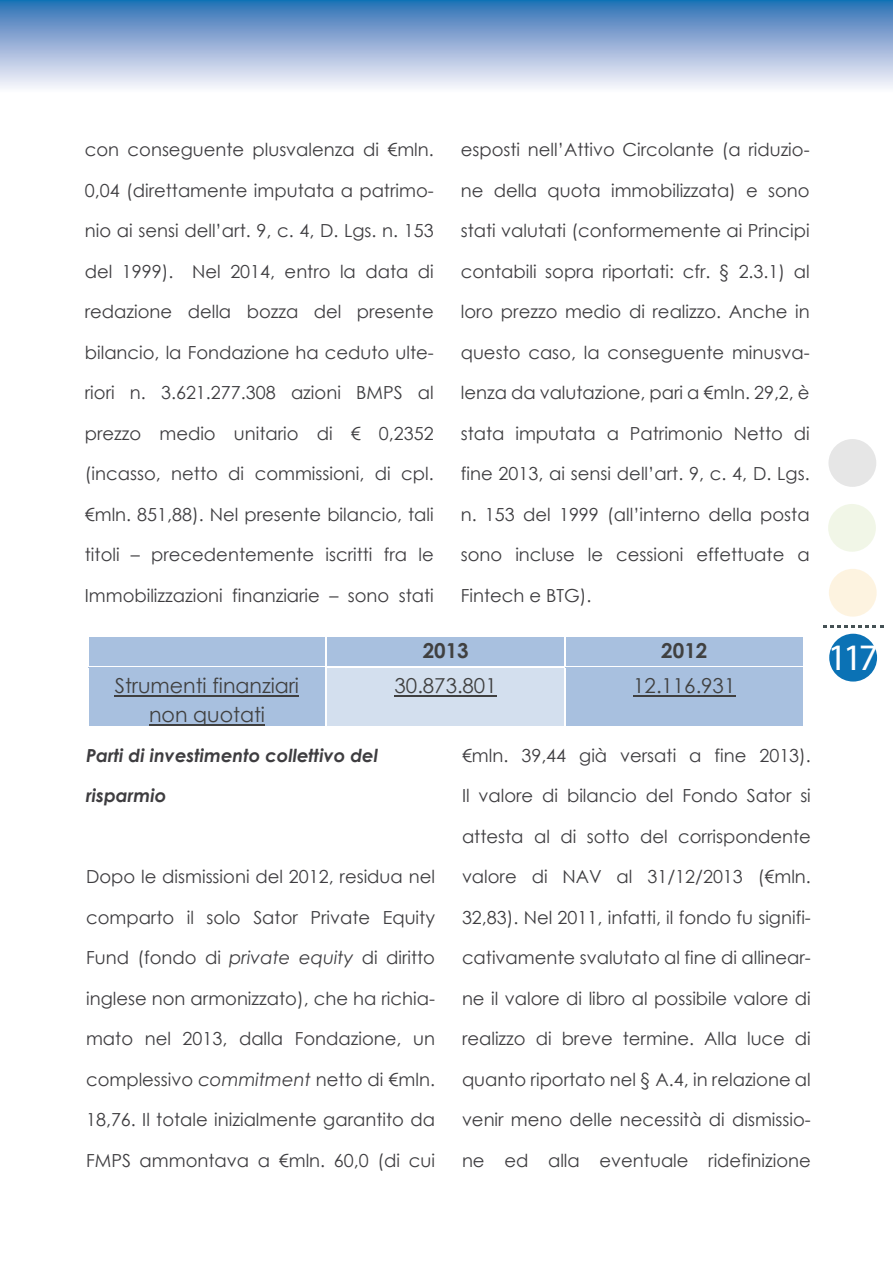
<style>
.page{position:relative;width:893px;height:1263px;background:#fff}
.page>*{position:absolute;margin:0;border:0;box-sizing:border-box;transform-origin:0 0}
.t1{font:37.5px "Myriad Pro";color:#fff}
.t2{font:20.55px/29.4px "Century Gothic";color:#404040;text-align:center}
.t3{font:700 20.55px "Century Gothic";letter-spacing:-.005em;color:#404040}
.t4{font:18px "Century Gothic";color:#3e3d40}
.t5{font:italic 700 18px "Century Gothic";color:#3e3d40}
.s1{font-style:italic}
</style>
<div class="page">
<div style="left:0;top:0;width:893px;height:93px;background:linear-gradient(to bottom,#2e6eb4,#fffcff)"></div>
<div style="left:828px;top:504px;width:48px;height:48px;background:#f1f6e7;border-radius:50%"></div>
<div style="left:829px;top:634px;width:48px;height:47px;background:#0b72b5;border-radius:50%"></div>
<div style="left:829px;top:569px;width:48px;height:48px;background:#fdf3e0;border-radius:50%"></div>
<div style="left:828px;top:439px;width:48px;height:48px;background:#e6e6e6;border-radius:50%"></div>
<svg style="left:823px;top:625px;width:60px;height:2px"></svg>
<div style="left:89px;top:637px;width:237px;height:30px;background:#a8c0df"></div>
<div style="left:327px;top:637px;width:237px;height:30px;background:#a8c0df"></div>
<div style="left:566px;top:637px;width:237px;height:30px;background:#a8c0df"></div>
<div style="left:89px;top:668px;width:237px;height:59px;background:#a8c0df"></div>
<hr style="left:115px;top:695px;width:184px;height:1px;background:#404040">
<hr style="left:149px;top:724px;width:116px;height:1px;background:#404040">
<div style="left:327px;top:668px;width:237px;height:59px;background:#d3dfee"></div>
<hr style="left:395px;top:695px;width:102px;height:1px;background:#404040">
<div style="left:566px;top:668px;width:237px;height:59px;background:#a8c0df"></div>
<hr style="left:633px;top:695px;width:102px;height:1px;background:#404040">
<hr style="left:88px;top:668px;width:238px;height:1px;background:#a8c0df">
<p class="t4" style="left:85px;top:137px;width:350px">con conseguente plusvalenza di €mln.</p>
<p class="t4" style="left:85px;top:178px;width:350px">0,04 (direttamente imputata a patrimo-</p>
<p class="t4" style="left:85px;top:218px;width:350px">nio ai sensi dell’art. 9, c. 4, D. Lgs. n. 153</p>
<p class="t4" style="left:85px;top:259px;width:350px">del 1999). Nel 2014, entro la data di</p>
<p class="t4" style="left:85px;top:299px;width:350px">redazione della bozza del presente</p>
<p class="t4" style="left:85px;top:340px;width:350px">bilancio, la Fondazione ha ceduto ulte-</p>
<p class="t4" style="left:85px;top:380px;width:350px">riori n. 3.621.277.308 azioni BMPS al</p>
<p class="t4" style="left:85px;top:421px;width:350px">prezzo medio unitario di € 0,2352</p>
<p class="t4" style="left:85px;top:461px;width:350px">(incasso, netto di commissioni, di cpl.</p>
<p class="t4" style="left:85px;top:502px;width:350px">€mln. 851,88). Nel presente bilancio, tali</p>
<p class="t4" style="left:85px;top:542px;width:350px">titoli – precedentemente iscritti fra le</p>
<p class="t4" style="left:85px;top:583px;width:350px">Immobilizzazioni finanziarie – sono stati</p>
<p class="t4" style="left:461px;top:137px;width:350px">esposti nell’Attivo Circolante (a riduzio-</p>
<p class="t4" style="left:461px;top:178px;width:350px">ne della quota immobilizzata) e sono</p>
<p class="t4" style="left:461px;top:218px;width:350px">stati valutati (conformemente ai Principi</p>
<p class="t4" style="left:461px;top:259px;width:350px">contabili sopra riportati: cfr. § 2.3.1) al</p>
<p class="t4" style="left:461px;top:299px;width:350px">loro prezzo medio di realizzo. Anche in</p>
<p class="t4" style="left:461px;top:340px;width:350px">questo caso, la conseguente minusva-</p>
<p class="t4" style="left:461px;top:380px;width:350px">lenza da valutazione, pari a €mln. 29,2, è</p>
<p class="t4" style="left:461px;top:421px;width:350px">stata imputata a Patrimonio Netto di</p>
<p class="t4" style="left:461px;top:461px;width:350px">fine 2013, ai sensi dell’art. 9, c. 4, D. Lgs.</p>
<p class="t4" style="left:461px;top:502px;width:350px">n. 153 del 1999 (all’interno della posta</p>
<p class="t4" style="left:461px;top:542px;width:350px">sono incluse le cessioni effettuate a</p>
<p class="t4" style="left:461px;top:583px;width:132px">Fintech e BTG).</p>
<p class="t3" style="left:423px;top:634px;width:47px">2013</p>
<p class="t3" style="left:661px;top:634px;width:47px">2012</p>
<p class="t2" style="left:115px;top:670px;width:186px">Strumenti finanziari non quotati</p>
<p class="t2" style="left:395px;top:670px;width:104px">30.873.801</p>
<p class="t2" style="left:633px;top:670px;width:104px">12.116.931</p>
<p class="t5" style="left:86px;top:741px;width:293px">Parti di investimento collettivo del</p>
<p class="t5" style="left:86px;top:782px;width:82px">risparmio</p>
<p class="t4" style="left:462px;top:742px;width:350px">€mln. 39,44 già versati a fine 2013).</p>
<p class="t4" style="left:462px;top:783px;width:350px">Il valore di bilancio del Fondo Sator si</p>
<p class="t4" style="left:462px;top:823px;width:350px">attesta al di sotto del corrispondente</p>
<p class="t4" style="left:462px;top:864px;width:350px">valore di NAV al 31/12/2013 (€mln.</p>
<p class="t4" style="left:462px;top:904px;width:350px">32,83). Nel 2011, infatti, il fondo fu signifi-</p>
<p class="t4" style="left:462px;top:945px;width:350px">cativamente svalutato al fine di allinear-</p>
<p class="t4" style="left:462px;top:985px;width:350px">ne il valore di libro al possibile valore di</p>
<p class="t4" style="left:462px;top:1026px;width:350px">realizzo di breve termine. Alla luce di</p>
<p class="t4" style="left:462px;top:1066px;width:350px">quanto riportato nel § A.4, in relazione al</p>
<p class="t4" style="left:462px;top:1107px;width:350px">venir meno delle necessità di dismissio-</p>
<p class="t4" style="left:462px;top:1147px;width:350px">ne ed alla eventuale ridefinizione</p>
<p class="t4" style="left:86px;top:864px;width:350px">Dopo le dismissioni del 2012, residua nel</p>
<p class="t4" style="left:86px;top:904px;width:350px">comparto il solo Sator Private Equity</p>
<p class="t4" style="left:86px;top:945px;width:350px">Fund (fondo di <span class="s1">private equity</span> di diritto</p>
<p class="t4" style="left:86px;top:985px;width:350px">inglese non armonizzato), che ha richia-</p>
<p class="t4" style="left:86px;top:1026px;width:350px">mato nel 2013, dalla Fondazione, un</p>
<p class="t4" style="left:86px;top:1066px;width:350px">complessivo <span class="s1">commitment</span> netto di €mln.</p>
<p class="t4" style="left:86px;top:1107px;width:350px">18,76. Il totale inizialmente garantito da</p>
<p class="t4" style="left:86px;top:1147px;width:350px">FMPS ammontava a €mln. 60,0 (di cui</p>
<p class="t1" style="left:828px;top:635px;width:52px">117</p>
</div>
